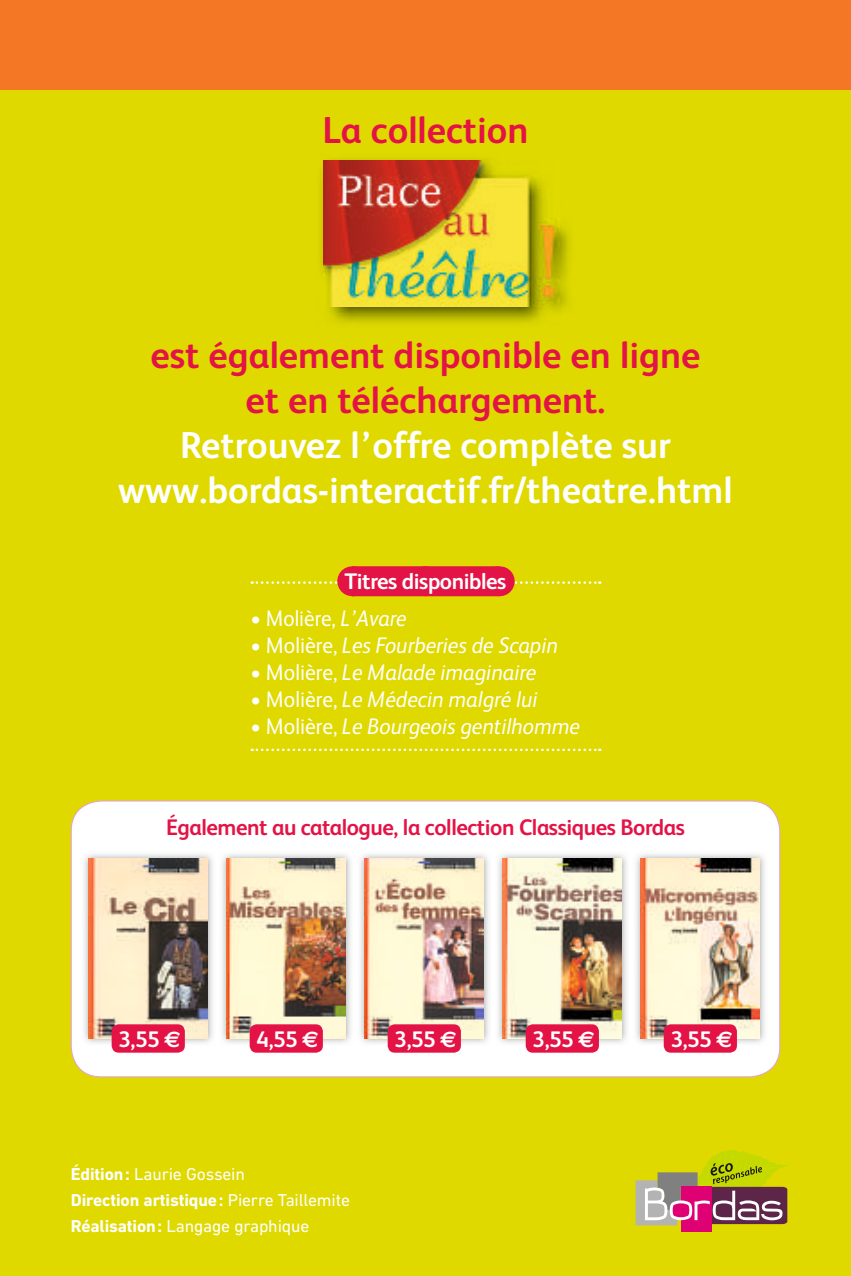
<style>
.page{position:relative;width:851px;height:1276px;background:#fff}
.page>*{position:absolute;margin:0;border:0;box-sizing:border-box;transform-origin:0 0}
.t1{font:700 37.5px/45px "FS Albert";color:#fff;text-align:center}
.t2{font:700 37.5px/45px "FS Albert";color:#e41346;text-align:center}
.t3{font:italic 22.5px "FS Albert";color:#fff;scale:.95 1}
.t4{font:700 22.5px "FS Albert";letter-spacing:-.02em;color:#e41346}
.t5{font:700 22.5px "FS Albert";letter-spacing:-.02em;color:#fff}
.t6{font:22.5px "FS Albert";color:#fff;scale:.93 1}
.t7{font:17.5px/26px "DIN Next LT Pro";letter-spacing:-.01em;color:#fff}
.s1{font-style:italic}
.s2{font-style:normal}
.s3{font-family:"Euro Sans"}
.s4{font-weight:700}
</style>
<div class="page">
<div style="left:0;top:0;width:850px;height:1276px;background:#dfd900"></div>
<div style="left:0;top:0;width:850px;height:89px;background:#f47725"></div>
<svg style="left:252px;top:748px;width:348px;height:3px"></svg>
<img style="left:321px;top:159px;width:249px;height:164px">
<img style="left:323px;top:161px;width:236px;height:145px">
<div style="left:680px;top:1187px;width:31px;height:45px;background:#df0074"></div>
<svg style="left:635px;top:1150px;width:153px;height:75px"></svg>
<div style="left:71px;top:801px;width:708px;height:275px;background:#fff;border-radius:30px"></div>
<img style="left:84px;top:854px;width:129px;height:192px">
<img style="left:89px;top:859px;width:119px;height:179px">
<img style="left:222px;top:854px;width:129px;height:189px">
<img style="left:227px;top:859px;width:119px;height:179px">
<img style="left:498px;top:854px;width:129px;height:189px">
<img style="left:502px;top:859px;width:119px;height:179px">
<img style="left:360px;top:854px;width:129px;height:189px">
<img style="left:364px;top:859px;width:120px;height:179px">
<img style="left:636px;top:854px;width:129px;height:192px">
<img style="left:640px;top:859px;width:119px;height:179px">
<div style="left:112px;top:1024px;width:73px;height:28px;background:#e41346;border-radius:7px"></div>
<div style="left:249px;top:1024px;width:74px;height:28px;background:#e41346;border-radius:7px"></div>
<div style="left:387px;top:1024px;width:74px;height:28px;background:#e41346;border-radius:7px"></div>
<div style="left:525px;top:1024px;width:74px;height:28px;background:#e41346;border-radius:7px"></div>
<div style="left:663px;top:1024px;width:73px;height:28px;background:#e41346;border-radius:7px"></div>
<svg style="left:252px;top:566px;width:348px;height:30px"></svg>
<hr style="left:352px;top:566px;width:1px;height:30px;background:#e41346">
<hr style="left:498px;top:566px;width:1px;height:30px;background:#e41346">
<h1 class="t2" style="left:322px;top:108px;width:208px">La collection</h1>
<h1 class="t2" style="left:150px;top:333px;width:551px">est également disponible en ligne et en téléchargement.</h1>
<h1 class="t1" style="left:118px;top:423px;width:615px">Retrouvez l’offre complète sur www.bordas-interactif.fr/theatre.html</h1>
<p class="t5" style="left:344px;top:568px;width:163px">Titres disponibles</p>
<p class="t6" style="left:250px;top:606px;width:169px">• Molière, <span class="s1">L’Avare</span></p>
<p class="t3" style="left:250px;top:632px;width:325px"><span class="s2">• Molière,</span> Les Fourberies de Scapin</p>
<p class="t3" style="left:250px;top:659px;width:302px"><span class="s2">• Molière,</span> Le Malade imaginaire</p>
<p class="t3" style="left:250px;top:686px;width:304px"><span class="s2">• Molière,</span> Le Médecin malgré lui</p>
<p class="t3" style="left:250px;top:713px;width:348px"><span class="s2">• Molière,</span> Le Bourgeois gentilhomme</p>
<p class="t4" style="left:166px;top:814px;width:520px">Également au catalogue, la collection Classiques Bordas</p>
<p class="t5" style="left:118px;top:1026px;width:64px">3,55 <span class="s3">€</span></p>
<p class="t5" style="left:256px;top:1026px;width:64px">4,55 <span class="s3">€</span></p>
<p class="t5" style="left:394px;top:1026px;width:64px">3,55 <span class="s3">€</span></p>
<p class="t5" style="left:532px;top:1026px;width:64px">3,55 <span class="s3">€</span></p>
<p class="t5" style="left:670px;top:1026px;width:64px">3,55 <span class="s3">€</span></p>
<p class="t7" style="left:71px;top:1160px;width:280px"><span class="s4">Édition:</span> Laurie Gossein<br><span class="s4">Direction artistique:</span> Pierre Taillemite<br><span class="s4">Réalisation:</span> Langage graphique</p>
</div>
